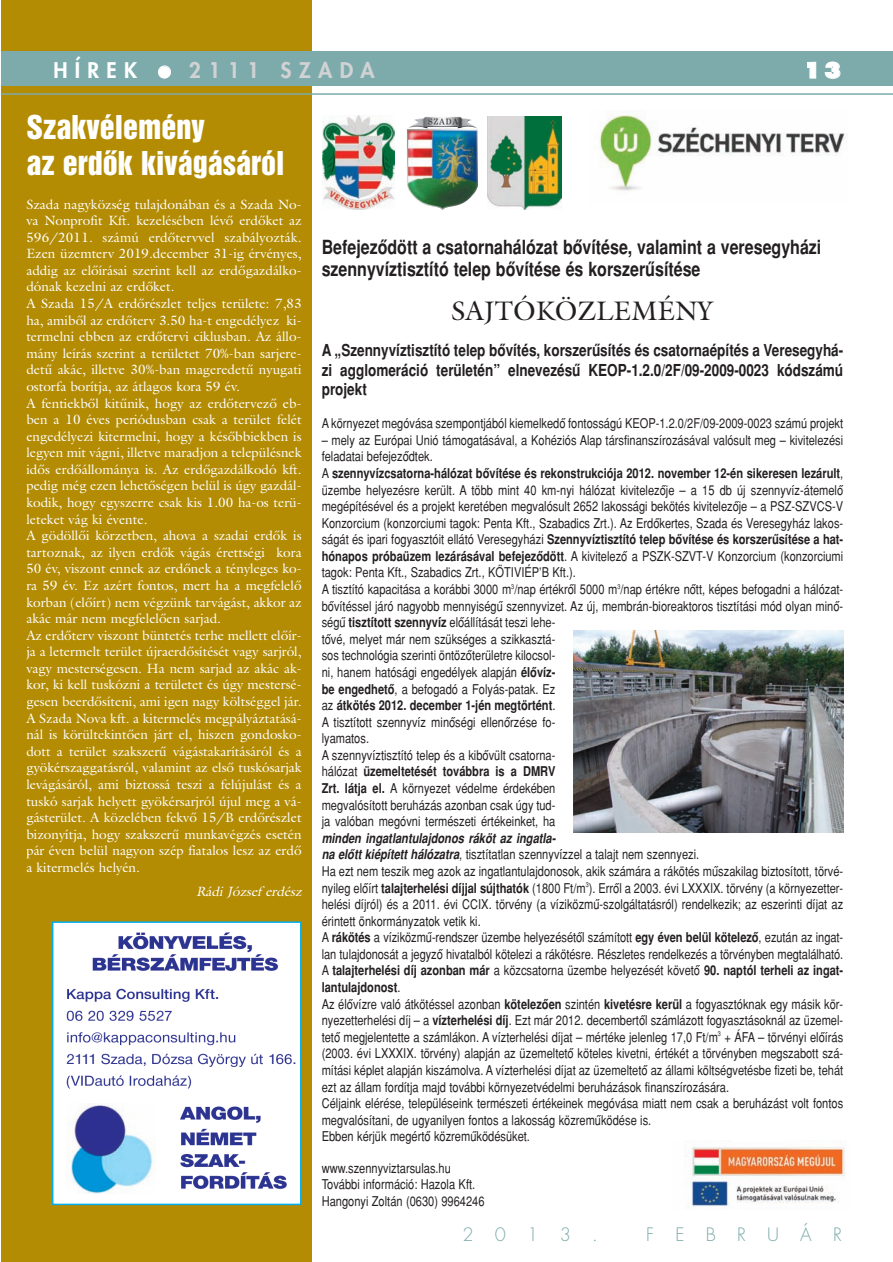
<style>
.page{position:relative;width:893px;height:1262px;background:#fff}
.page>*{position:absolute;margin:0;border:0;box-sizing:border-box;transform-origin:0 0}
.t1{font:30px/36px "H Helvetica Inserat";color:#fff}
.t2{font:27px "Galliard AH";color:#231f20}
.t3{font:800 21px "H Futura";letter-spacing:.345em;color:#d1d2d4}
.t4{font:800 21px "H Futura";letter-spacing:.345em;color:#fff}
.t5{font:700 21px "H Futura Extra";color:#fff}
.t6{font:700 19.5px/22.5px "H Helvetica Narrow";color:#231f20}
.t7{font:300 18px "H Futura";letter-spacing:1.18em;color:#7dabab}
.t8{font:700 16.5px/19.5px "H Helvetica Narrow";color:#231f20;text-align:justify}
.t9{font:13.5px/16.6px "H Helvetica Narrow";color:#231f20}
.t10{font:13.5px/16.6px "Galliard AH";color:#fff}
.t11{font:13.5px "H Helvetica Narrow Bold Obliq";color:#231f20}
.t12{font:italic 13.5px "Galliard AH";color:#fff}
.s1{font-weight:700}
.s2{font-family:"H Helvetica Narrow Bold Obliq"}
</style>
<div class="page">
<div style="left:1px;top:0;width:310px;height:1261px;background:#b38c04"></div>
<div style="left:1px;top:52px;width:891px;height:34px;background:#7dabab"></div>
<hr style="left:1px;top:93px;width:891px;height:2px;background:#7dabab">
<img style="left:55px;top:924px;width:243px;height:278px">
<div style="left:52px;top:921px;width:249px;height:284px;border:2px solid #00aeef"></div>
<img style="left:66px;top:1103px;width:89px;height:90px">
<img style="left:685px;top:1140px;width:161px;height:69px">
<img style="left:599px;top:112px;width:246px;height:79px">
<img style="left:322px;top:116px;width:73px;height:94px">
<svg style="left:461px;top:118px;width:10px;height:5px"></svg>
<img style="left:487px;top:116px;width:74px;height:93px">
<img style="left:573px;top:631px;width:270px;height:201px">
<h3 class="t4" style="left:53px;top:60px;width:85px">HÍREK</h3>
<h3 class="t3" style="left:189px;top:60px;width:187px">2111 SZADA</h3>
<h3 class="t5" style="left:803px;top:61px;width:39px">13</h3>
<h1 class="t1" style="left:26px;top:111px;width:260px">Szakvélemény<br>az erdôk kivágásáról</h1>
<p class="t10" style="left:26px;top:197px;width:277px">Szada nagyközség tulajdonában és a Szada No&shy;va Nonprofit Kft. kezelésében lévô erdôket az 596/2011. számú erdôtervvel szabályozták.<br>Ezen üzemterv 2019.december 31-ig érvényes, addig az elôírásai szerint kell az erdôgazdálko&shy;dónak kezelni az erdôket.<br>A Szada 15/A erdôrészlet teljes területe: 7,83 ha, amibôl az erdôterv 3.50 ha-t engedélyez ki&shy;termelni ebben az erdôtervi ciklusban. Az állo&shy;mány leírás szerint a területet 70%-ban sarjere&shy;detû akác, illetve 30%-ban mageredetû nyugati ostorfa borítja, az átlagos kora 59 év.<br>A fentiekbôl kitûnik, hogy az erdôtervezô eb&shy;ben a 10 éves periódusban csak a terület felét engedélyezi kitermelni, hogy a késôbbiekben is legyen mit vágni, illetve maradjon a településnek idôs erdôállománya is. Az erdôgazdálkodó kft. pedig még ezen lehetôségen belül is úgy gazdál&shy;kodik, hogy egyszerre csak kis 1.00 ha-os terü&shy;leteket vág ki évente.<br>A gödöllôi körzetben, ahova a szadai erdôk is tartoznak, az ilyen erdôk vágás érettségi kora 50 év, viszont ennek az erdônek a tényleges ko&shy;ra 59 év. Ez azért fontos, mert ha a megfelelô korban (elôírt) nem végzünk tarvágást, akkor az akác már nem megfelelôen sarjad.<br>Az erdôterv viszont büntetés terhe mellett elôír&shy;ja a letermelt terület újraerdôsítését vagy sarjról, vagy mesterségesen. Ha nem sarjad az akác ak&shy;kor, ki kell tuskózni a területet és úgy mestersé&shy;gesen beerdôsíteni, ami igen nagy költséggel jár.<br>A Szada Nova kft. a kitermelés megpályáztatásá&shy;nál is körültekintôen járt el, hiszen gondosko&shy;dott a terület szakszerû vágástakarításáról és a gyökérszaggatásról, valamint az elsô tuskósarjak levágásáról, ami biztossá teszi a felújulást és a tuskó sarjak helyett gyökérsarjról újul meg a vá&shy;gásterület. A közelében fekvô 15/B erdôrészlet bizonyítja, hogy szakszerû munkavégzés esetén pár éven belül nagyon szép fiatalos lesz az erdô a kitermelés helyén.</p>
<p class="t12" style="left:196px;top:886px;width:110px">Rádi József erdész</p>
<h3 class="t6" style="left:322px;top:237px;width:501px">Befejezôdött a csatornahálózat bôvítése, valamint a veresegyházi szennyvíztisztító telep bôvítése és korszerûsítése</h3>
<h2 class="t2" style="left:451px;top:300px;width:263px">SAJTÓKÖZLEMÉNY</h2>
<p class="t8" style="left:322px;top:342px;width:523px">A „Szennyvíztisztító telep bôvítés, korszerûsítés és csatornaépítés a Veresegyhá&shy;zi agglomeráció területén” elnevezésû KEOP-1.2.0/2F/09-2009-0023 kódszámú projekt</p>
<p class="t9" style="left:322px;top:416px;width:523px">A környezet megóvása szempontjából kiemelkedô fontosságú KEOP-1.2.0/2F/09-2009-0023 számú projekt</p>
<p class="t9" style="left:322px;top:433px;width:523px">– mely az Európai Unió támogatásával, a Kohéziós Alap társfinanszírozásával valósult meg – kivitelezési feladatai befejezôdtek.<br>A <span class="s1">szennyvízcsatorna-hálózat bôvítése és rekonstrukciója 2012. november 12-én sikeresen lezárult</span>, üzembe helyezésre került. A több mint 40 km-nyi hálózat kivitelezôje – a 15 db új szennyvíz-átemelô megépítésével és a projekt keretében megvalósult 2652 lakossági bekötés kivitelezôje – a PSZ-SZVCS-V Konzorcium (konzorciumi tagok: Penta Kft., Szabadics Zrt.). Az Erdôkertes, Szada és Veresegyház lakos&shy;ságát és ipari fogyasztóit ellátó Veresegyházi <span class="s1">Szennyvíztisztító telep bôvítése és korszerûsítése a hat&shy;hónapos próbaüzem lezárásával befejezôdött</span>. A kivitelezô a PSZK-SZVT-V Konzorcium (konzorciumi tagok: Penta Kft., Szabadics Zrt., KÖTIVIÉP’B Kft.).<br>A tisztító kapacitása a korábbi 3000 m<sup>3</sup>/nap értékrôl 5000 m<sup>3</sup>/nap értékre nôtt, képes befogadni a hálózat&shy;bôvítéssel járó nagyobb mennyiségû szennyvizet. Az új, membrán-bioreaktoros tisztítási mód olyan minô&shy;ségû <span class="s1">tisztított szennyvíz</span> elôállítását teszi lehe-<br>tôvé, melyet már nem szükséges a szikkasztá-<br>sos technológia szerinti öntözôterületre kilocsol-<br>ni, hanem hatósági engedélyek alapján <span class="s1">élôvíz-<br>be engedhetô</span>, a befogadó a Folyás-patak. Ez<br>az <span class="s1">átkötés 2012. december 1-jén megtörtént</span>.<br>A tisztított szennyvíz minôségi ellenôrzése fo-<br>lyamatos.<br>A szennyvíztisztító telep és a kibôvült csatorna-<br>hálózat <span class="s1">üzemeltetését továbbra is a DMRV<br>Zrt. látja el.</span> A környezet védelme érdekében<br>megvalósított beruházás azonban csak úgy tud-<br>ja valóban megóvni természeti értékeinket, ha</p>
<p class="t11" style="left:322px;top:832px;width:236px">minden ingatlantulajdonos ráköt az ingatla-</p>
<p class="t9" style="left:322px;top:847px;width:523px"><span class="s2">na elôtt kiépített hálózatra</span>, tisztítatlan szennyvízzel a talajt nem szennyezi.<br>Ha ezt nem teszik meg azok az ingatlantulajdonosok, akik számára a rákötés mûszakilag biztosított, törvé&shy;nyileg elôírt <span class="s1">talajterhelési díjjal sújthatók</span> (1800 Ft/m<sup>3</sup>). Errôl a 2003. évi LXXXIX. törvény (a környezetter&shy;helési díjról) és a 2011. évi CCIX. törvény (a víziközmû-szolgáltatásról) rendelkezik; az eszerinti díjat az érintett önkormányzatok vetik ki.<br>A <span class="s1">rákötés</span> a víziközmû-rendszer üzembe helyezésétôl számított <span class="s1">egy éven belül kötelezô</span>, ezután az ingat&shy;lan tulajdonosát a jegyzô hivatalból kötelezi a rákötésre. Részletes rendelkezés a törvényben megtalálható.<br>A <span class="s1">talajterhelési díj azonban már</span> a közcsatorna üzembe helyezését követô <span class="s1">90. naptól terheli az ingat&shy;lantulajdonost</span>.<br>Az élôvízre való átkötéssel azonban <span class="s1">kötelezôen</span> szintén <span class="s1">kivetésre kerül</span> a fogyasztóknak egy másik kör&shy;nyezetterhelési díj – a <span class="s1">vízterhelési díj</span>. Ezt már 2012. decembertôl számlázott fogyasztásoknál az üzemel&shy;tetô megjelentette a számlákon. A vízterhelési díjat – mértéke jelenleg 17,0 Ft/m<sup>3</sup> + ÁFA – törvényi elôírás (2003. évi LXXXIX. törvény) alapján az üzemeltetô köteles kivetni, értékét a törvényben megszabott szá&shy;mítási képlet alapján kiszámolva. A vízterhelési díjat az üzemeltetô az állami költségvetésbe fizeti be, tehát ezt az állam fordítja majd további környezetvédelmi beruházások finanszírozására.<br>Céljaink elérése, településeink természeti értékeinek megóvása miatt nem csak a beruházást volt fontos megvalósítani, de ugyanilyen fontos a lakosság közremûködése is.<br>Ebben kérjük megértô közremûködésüket.</p>
<p class="t9" style="left:322px;top:1160px;width:164px">www.szennyviztarsulas.hu<br>További információ: Hazola Kft.<br>Hangonyi Zoltán (0630) 9964246</p>
<h3 class="t7" style="left:462px;top:1225px;width:137px">2013.</h3>
<h3 class="t7" style="left:646px;top:1225px;width:197px">FEBRUÁR</h3>
</div>
